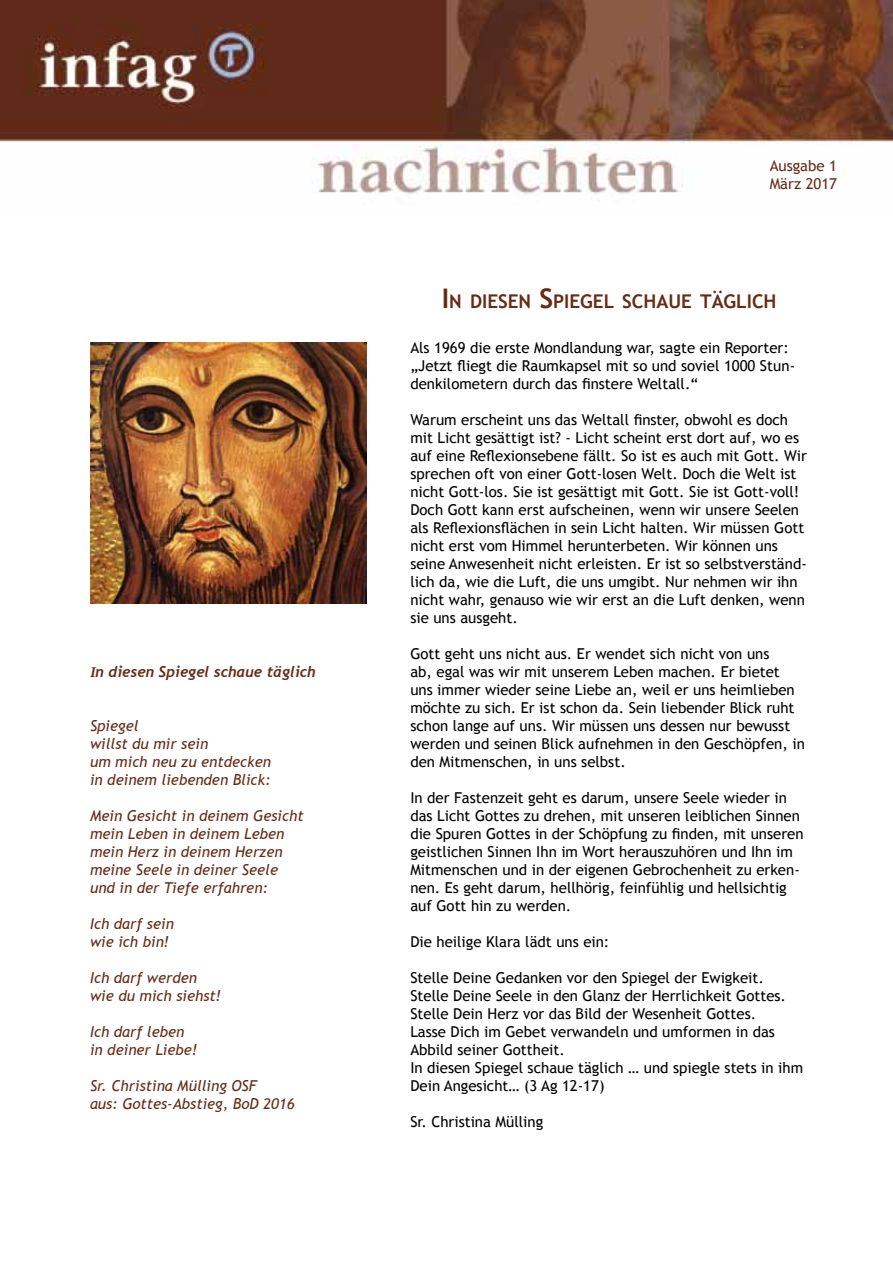
<style>
.page{position:relative;width:893px;height:1263px;background:#fff}
.page>*{position:absolute;margin:0;border:0;box-sizing:border-box;transform-origin:0 0}
.t1{font:700 18.9px "Trebuchet MS";color:#662b15}
.t2{font:15px/18px "Trebuchet MS";color:#000}
.t3{font:italic 15px/18px "Trebuchet MS";color:#662b15}
.t4{font:italic 700 15px "Trebuchet";color:#662b15}
.t5{font:15px/18px "Trebuchet MS";color:#662b15}
.s1{font-family:"Minion Pro"}
.s2{font-size:27px}
</style>
<div class="page">
<img style="left:0;top:0;width:893px;height:195px">
<img style="left:90px;top:342px;width:276px;height:261px">
<p class="t4" style="left:90px;top:663px;width:227px"><span class="s1">I</span>n diesen Spiegel schaue täglich</p>
<p class="t3" style="left:90px;top:717px;width:182px">Spiegel<br>willst du mir sein<br>um mich neu zu entdecken in deinem liebenden Blick:</p>
<p class="t3" style="left:90px;top:807px;width:215px">Mein Gesicht in deinem Gesicht mein Leben in deinem Leben mein Herz in deinem Herzen meine Seele in deiner Seele und in der Tiefe erfahren:</p>
<p class="t3" style="left:90px;top:915px;width:85px">Ich darf sein wie ich bin!</p>
<p class="t3" style="left:90px;top:969px;width:133px">Ich darf werden wie du mich siehst!</p>
<p class="t3" style="left:90px;top:1023px;width:109px">Ich darf leben in deiner Liebe!</p>
<p class="t3" style="left:90px;top:1077px;width:206px">Sr. Christina Mülling OSF<br>aus: Gottes-Abstieg, BoD 2016</p>
<p class="t5" style="left:770px;top:157px;width:69px">Ausgabe 1<br>März 2017</p>
<p class="t1" style="left:442px;top:289px;width:336px"><span class="s2">I</span>N DIESEN <span class="s2">S</span>PIEGEL SCHAUE TÄGLICH</p>
<p class="t2" style="left:410px;top:339px;width:386px">Als 1969 die erste Mondlandung war, sagte ein Reporter: „Jetzt fliegt die Raumkapsel mit so und soviel 1000 Stun&shy;denkilometern durch das finstere Weltall.“</p>
<p class="t2" style="left:410px;top:411px;width:398px">Warum erscheint uns das Weltall finster, obwohl es doch mit Licht gesättigt ist? - Licht scheint erst dort auf, wo es auf eine Reflexionsebene fällt. So ist es auch mit Gott. Wir sprechen oft von einer Gott-losen Welt. Doch die Welt ist nicht Gott-los. Sie ist gesättigt mit Gott. Sie ist Gott-voll!<br>Doch Gott kann erst aufscheinen, wenn wir unsere Seelen als Reflexionsflächen in sein Licht halten. Wir müssen Gott nicht erst vom Himmel herunterbeten. Wir können uns seine Anwesenheit nicht erleisten. Er ist so selbstverständ&shy;lich da, wie die Luft, die uns umgibt. Nur nehmen wir ihn nicht wahr, genauso wie wir erst an die Luft denken, wenn sie uns ausgeht.</p>
<p class="t2" style="left:410px;top:645px;width:396px">Gott geht uns nicht aus. Er wendet sich nicht von uns<br>ab, egal was wir mit unserem Leben machen. Er bietet uns immer wieder seine Liebe an, weil er uns heimlieben möchte zu sich. Er ist schon da. Sein liebender Blick ruht schon lange auf uns. Wir müssen uns dessen nur bewusst werden und seinen Blick aufnehmen in den Geschöpfen, in den Mitmenschen, in uns selbst.</p>
<p class="t2" style="left:410px;top:789px;width:395px">In der Fastenzeit geht es darum, unsere Seele wieder in das Licht Gottes zu drehen, mit unseren leiblichen Sinnen die Spuren Gottes in der Schöpfung zu finden, mit unseren geistlichen Sinnen Ihn im Wort herauszuhören und Ihn im Mitmenschen und in der eigenen Gebrochenheit zu erken&shy;nen. Es geht darum, hellhörig, feinfühlig und hellsichtig auf Gott hin zu werden.</p>
<p class="t2" style="left:410px;top:933px;width:201px">Die heilige Klara lädt uns ein:</p>
<p class="t2" style="left:410px;top:969px;width:394px">Stelle Deine Gedanken vor den Spiegel der Ewigkeit.<br>Stelle Deine Seele in den Glanz der Herrlichkeit Gottes.<br>Stelle Dein Herz vor das Bild der Wesenheit Gottes.<br>Lasse Dich im Gebet verwandeln und umformen in das Abbild seiner Gottheit.<br>In diesen Spiegel schaue täglich … und spiegle stets in ihm Dein Angesicht… (3 Ag 12-17)</p>
<p class="t2" style="left:410px;top:1113px;width:134px">Sr. Christina Mülling</p>
</div>
